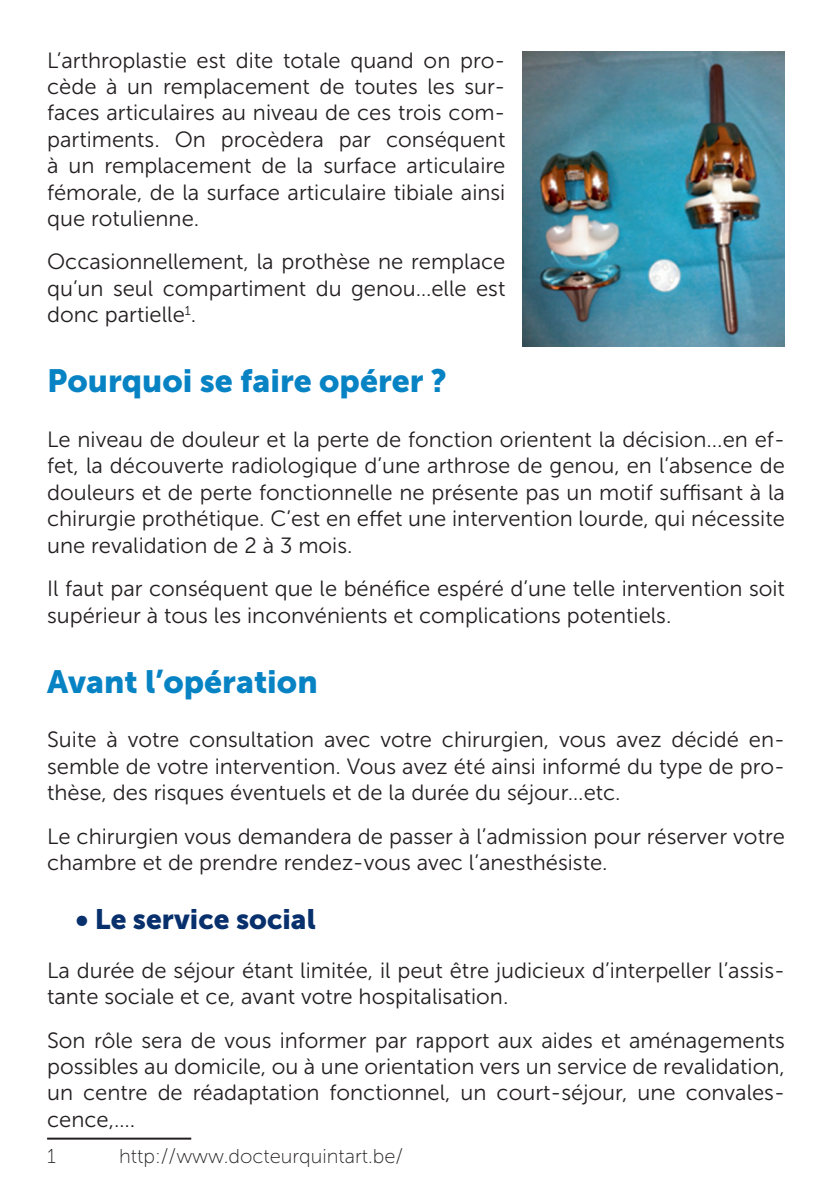
<style>
.page{position:relative;width:840px;height:1191px;background:#fff}
.page>*{position:absolute;margin:0;border:0;box-sizing:border-box;transform-origin:0 0}
.t1{font:32px "Museo Sans 900";color:#0783c4}
.t2{font:28px "Museo Sans 900";color:#07306c}
.t3{font:22px/26.4px "Museo Sans 300";color:#231f20;text-align:justify}
.t4{font:20px "Museo Sans 100";color:#231f20}
</style>
<div class="page">
<hr style="left:47px;top:1137px;width:144px;height:2px;background:#231f20">
<img style="left:522px;top:51px;width:262px;height:295px">
<p class="t3" style="left:47px;top:47px;width:459px">L’arthroplastie est dite totale quand on pro&shy;cède à un remplacement de toutes les sur&shy;faces articulaires au niveau de ces trois com&shy;partiments. On procèdera par conséquent à un remplacement de la surface articulaire fémorale, de la surface articulaire tibiale ainsi que rotulienne.</p>
<p class="t3" style="left:47px;top:249px;width:459px">Occasionnellement, la prothèse ne remplace qu’un seul compartiment du genou…elle est donc partielle<sup>1</sup>.</p>
<h1 class="t1" style="left:47px;top:363px;width:401px">Pourquoi se faire opérer ?</h1>
<p class="t3" style="left:47px;top:426px;width:739px">Le niveau de douleur et la perte de fonction orientent la décision...en ef&shy;fet, la découverte radiologique d’une arthrose de genou, en l’absence de douleurs et de perte fonctionnelle ne présente pas un motif suffisant à la chirurgie prothétique. C’est en effet une intervention lourde, qui nécessite une revalidation de 2 à 3 mois.</p>
<p class="t3" style="left:47px;top:575px;width:739px">Il faut par conséquent que le bénéfice espéré d’une telle intervention soit supérieur à tous les inconvénients et complications potentiels.</p>
<h1 class="t1" style="left:47px;top:663px;width:272px">Avant l’opération</h1>
<p class="t3" style="left:47px;top:726px;width:739px">Suite à votre consultation avec votre chirurgien, vous avez décidé en&shy;semble de votre intervention. Vous avez été ainsi informé du type de pro&shy;thèse, des risques éventuels et de la durée du séjour…etc.</p>
<p class="t3" style="left:47px;top:823px;width:739px">Le chirurgien vous demandera de passer à l’admission pour réserver votre chambre et de prendre rendez-vous avec l’anesthésiste.</p>
<p class="t2" style="left:75px;top:903px;width:241px">• Le service social</p>
<p class="t3" style="left:47px;top:957px;width:739px">La durée de séjour étant limitée, il peut être judicieux d’interpeller l’assis&shy;tante sociale et ce, avant votre hospitalisation.</p>
<p class="t3" style="left:47px;top:1027px;width:738px">Son rôle sera de vous informer par rapport aux aides et aménagements possibles au domicile, ou à une orientation vers un service de revalidation, un centre de réadaptation fonctionnel, un court-séjour, une convales&shy;cence,….</p>
<p class="t4" style="left:47px;top:1145px;width:10px">1</p>
<p class="t4" style="left:119px;top:1145px;width:285px">http://www.docteurquintart.be/</p>
</div>
